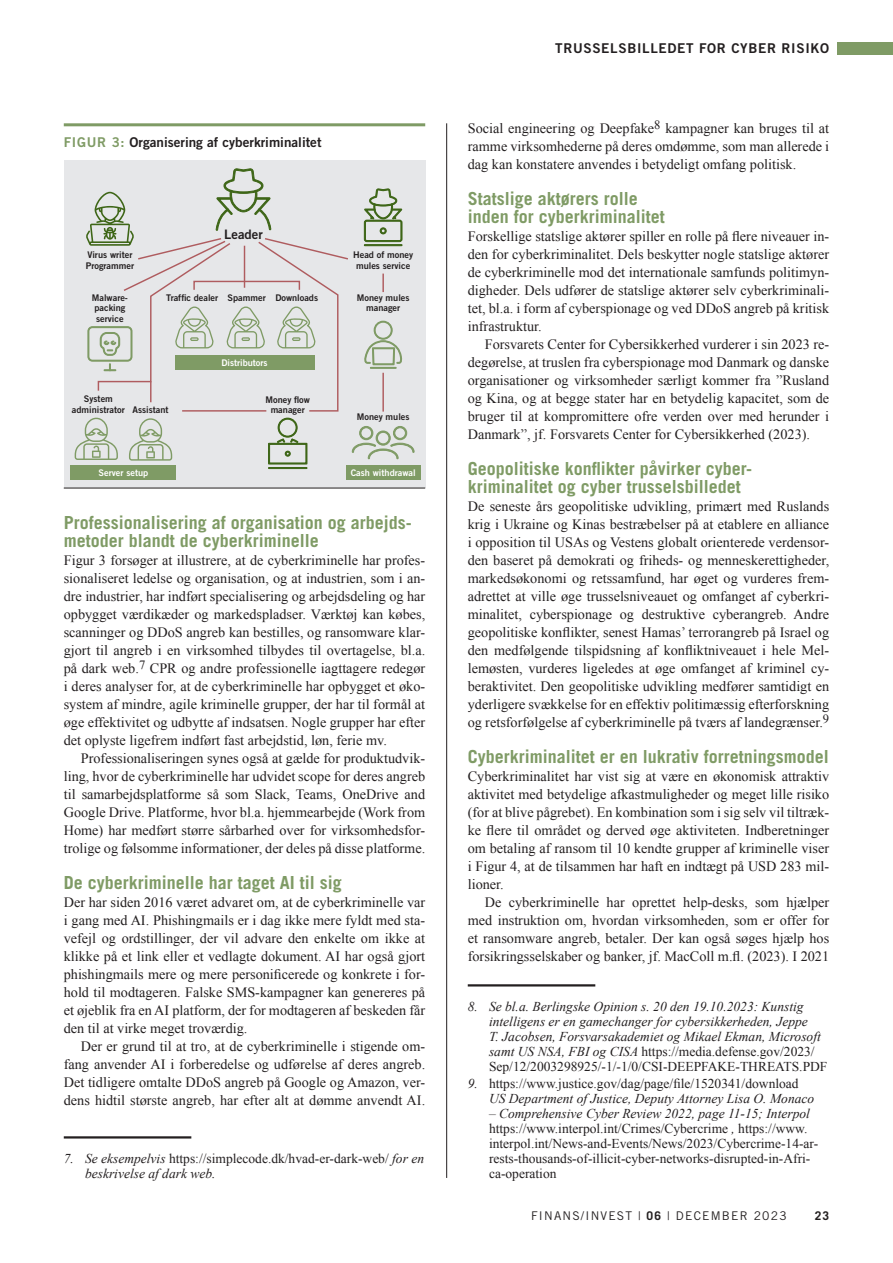
<style>
.page{position:relative;width:893px;height:1263px;background:#fff}
.page>*{position:absolute;margin:0;border:0;box-sizing:border-box;transform-origin:0 0}
.t1{font:700 18px/18px "Trade Gothic LT Pro";color:#7f9b65}
.t2{font:14.25px/18px "Times New Roman";color:#231f20;text-align:justify}
.t3{font:13.5px/15px "Times New Roman";color:#231f20}
.t4{font:italic 13.5px/15px "Times New Roman";color:#231f20}
.t5{font:13.5px "Trade Gothic LT Pro Bd 2";color:#231f20}
.t6{font:13.5px "Trade Gothic LT Pro Bd 2";letter-spacing:.05em;color:#231f20}
.t7{font:13.05px "Trade Gothic LT Pro Bd 2";color:#231f20}
.t8{font:12px "Trade Gothic LT Pro";letter-spacing:.1em;color:#231f20}
.t9{font:700 12px "Trade Gothic LT Pro";color:#231f20}
.t10{font:9.15px/10.5px "Trade Gothic LT Pro Bd 2";color:#231f20}
.t11{font:9.15px "Trade Gothic LT Pro Bd 2";color:#fff}
.s1{color:#7f9b65}
.s2{font-style:normal}
.s3{font-style:italic}
.s4{font-weight:700}
</style>
<div class="page">
<div style="left:838px;top:43px;width:55px;height:12px;background:#7f9b65"></div>
<hr style="left:64px;top:1136px;width:127px;height:2px;background:#231f20">
<hr style="left:468px;top:984px;width:127px;height:2px;background:#231f20">
<div style="left:64px;top:160px;width:361px;height:328px;background:#e6e7e9"></div>
<hr style="left:64px;top:123px;width:361px;height:3px;background:#7f9b65">
<hr style="left:64px;top:488px;width:361px;height:1px;background:#231f20">
<div style="left:346px;top:465px;width:74px;height:14px;background:#7f9b65"></div>
<div style="left:71px;top:465px;width:105px;height:14px;background:#7f9b65"></div>
<div style="left:268px;top:467px;width:39px;height:2px;border:1px solid #3e6617"></div>
<svg style="left:75px;top:168px;width:339px;height:296px"></svg>
<hr style="left:382px;top:373px;width:2px;height:39px;background:#af5c5f">
<hr style="left:150px;top:381px;width:2px;height:21px;background:#af5c5f">
<hr style="left:446px;top:123px;width:1px;height:1055px;background:#231f20">
<p class="t5" style="left:64px;top:134px;width:259px"><span class="s1">FIGUR 3:</span> Organisering af cyberkriminalitet</p>
<p class="t10" style="left:86px;top:250px;width:50px">Virus writer<br>Programmer</p>
<p class="t10" style="left:92px;top:292px;width:38px">Malware&shy;packing service</p>
<p class="t7" style="left:224px;top:226px;width:40px">Leader</p>
<p class="t10" style="left:166px;top:292px;width:153px">Traffic dealer Spammer Downloads</p>
<p class="t11" style="left:221px;top:357px;width:48px">Distributors</p>
<p class="t10" style="left:72px;top:394px;width:98px;text-indent:12px">System<br>administrator Assistant</p>
<p class="t10" style="left:265px;top:394px;width:46px;text-align:center">Money flow manager</p>
<p class="t11" style="left:99px;top:467px;width:51px">Server setup</p>
<p class="t10" style="left:353px;top:250px;width:62px;text-align:center">Head of money mules service</p>
<p class="t10" style="left:357px;top:292px;width:54px;text-align:center">Money mules manager</p>
<p class="t10" style="left:357px;top:411px;width:54px">Money mules</p>
<p class="t11" style="left:351px;top:467px;width:66px">Cash withdrawal</p>
<p class="t1" style="left:64px;top:513px;width:349px">Professionalisering af organisation og arbejds&shy;metoder blandt de cyberkriminelle</p>
<p class="t2" style="left:64px;top:551px;width:363px">Figur 3 forsøger at illustrere, at de cyberkriminelle har profes&shy;sionaliseret ledelse og organisation, og at industrien, som i an&shy;dre industrier, har indført specialisering og arbejdsdeling og har opbygget værdikæder og markedspladser. Værktøj kan købes, scanninger og DDoS angreb kan bestilles, og ransomware klar&shy;gjort til angreb i en virksomhed tilbydes til overtagelse, bl.a. på dark web.<sup>7</sup> CPR og andre professionelle iagttagere redegør i deres analyser for, at de cyberkriminelle har opbygget et øko&shy;system af mindre, agile kriminelle grupper, der har til formål at øge effektivitet og udbytte af indsatsen. Nogle grupper har efter det oplyste ligefrem indført fast arbejdstid, løn, ferie mv.</p>
<p class="t2" style="left:64px;top:749px;width:363px;text-indent:17px">Professionaliseringen synes også at gælde for produktudvik&shy;ling, hvor de cyberkriminelle har udvidet scope for deres angreb til samarbejdsplatforme så som Slack, Teams, OneDrive and Google Drive. Platforme, hvor bl.a. hjemmearbejde (Work from Home) har medført større sårbarhed over for virksomhedsfor&shy;trolige og følsomme informationer, der deles på disse platforme.</p>
<p class="t1" style="left:64px;top:873px;width:280px">De cyberkriminelle har taget AI til sig</p>
<p class="t2" style="left:64px;top:893px;width:363px">Der har siden 2016 været advaret om, at de cyberkriminelle var i gang med AI. Phishingmails er i dag ikke mere fyldt med sta&shy;vefejl og ordstillinger, der vil advare den enkelte om ikke at klikke på et link eller et vedlagte dokument. AI har også gjort phishingmails mere og mere personificerede og konkrete i for&shy;hold til modtageren. Falske SMS-kampagner kan genereres på et øjeblik fra en AI platform, der for modtageren af beskeden får den til at virke meget troværdig.</p>
<p class="t2" style="left:64px;top:1037px;width:363px;text-indent:17px">Der er grund til at tro, at de cyberkriminelle i stigende om&shy;fang anvender AI i forberedelse og udførelse af deres angreb.<br>Det tidligere omtalte DDoS angreb på Google og Amazon, ver&shy;dens hidtil største angreb, har efter alt at dømme anvendt AI.</p>
<p class="t4" style="left:85px;top:1150px;width:341px;text-indent:-21px">7. Se eksempelvis <span class="s2">https://simplecode.dk/hvad-er-dark-web/</span> for en beskrivelse af dark web.</p>
<p class="t6" style="left:555px;top:40px;width:276px">TRUSSELSBILLEDET FOR CYBER RISIKO</p>
<p class="t2" style="left:468px;top:119px;width:363px">Social engineering og Deepfake<sup>8</sup> kampagner kan bruges til at ramme virksomhederne på deres omdømme, som man allerede i dag kan konstatere anvendes i betydeligt omfang politisk.</p>
<p class="t1" style="left:468px;top:189px;width:199px">Statslige aktørers rolle inden for cyberkriminalitet</p>
<p class="t2" style="left:468px;top:227px;width:363px">Forskellige statslige aktører spiller en rolle på flere niveauer in&shy;den for cyberkriminalitet. Dels beskytter nogle statslige aktører de cyberkriminelle mod det internationale samfunds politimyn&shy;digheder. Dels udfører de statslige aktører selv cyberkriminali&shy;tet, bl.a. i form af cyberspionage og ved DDoS angreb på kritisk infrastruktur.</p>
<p class="t2" style="left:468px;top:335px;width:363px;text-indent:17px">Forsvarets Center for Cybersikkerhed vurderer i sin 2023 re&shy;degørelse, at truslen fra cyberspionage mod Danmark og danske organisationer og virksomheder særligt kommer fra ”Rusland og Kina, og at begge stater har en betydelig kapacitet, som de bruger til at kompromittere ofre verden over med herunder i Danmark”, jf. Forsvarets Center for Cybersikkerhed (2023).</p>
<p class="t1" style="left:468px;top:459px;width:284px">Geopolitiske konflikter påvirker cyber&shy;kriminalitet og cyber trusselsbilledet</p>
<p class="t2" style="left:468px;top:497px;width:363px">De seneste års geopolitiske udvikling, primært med Ruslands krig i Ukraine og Kinas bestræbelser på at etablere en alliance i opposition til USAs og Vestens globalt orienterede verdensor&shy;den baseret på demokrati og friheds- og menneskerettigheder, markedsøkonomi og retssamfund, har øget og vurderes frem&shy;adrettet at ville øge trusselsniveauet og omfanget af cyberkri&shy;minalitet, cyberspionage og destruktive cyberangreb. Andre geopolitiske konflikter, senest Hamas’ terrorangreb på Israel og den medfølgende tilspidsning af konfliktniveauet i hele Mel&shy;lemøsten, vurderes ligeledes at øge omfanget af kriminel cy&shy;beraktivitet. Den geopolitiske udvikling medfører samtidigt en yderligere svækkelse for en effektiv politimæssig efterforskning og retsforfølgelse af cyberkriminelle på tværs af landegrænser.<sup>9</sup></p>
<p class="t1" style="left:468px;top:747px;width:363px">Cyberkriminalitet er en lukrativ forretningsmodel</p>
<p class="t2" style="left:468px;top:767px;width:363px">Cyberkriminalitet har vist sig at være en økonomisk attraktiv aktivitet med betydelige afkastmuligheder og meget lille risiko (for at blive pågrebet). En kombination som i sig selv vil tiltræk&shy;ke flere til området og derved øge aktiviteten. Indberetninger om betaling af ransom til 10 kendte grupper af kriminelle viser i Figur 4, at de tilsammen har haft en indtægt på USD 283 mil&shy;lioner.</p>
<p class="t2" style="left:468px;top:893px;width:363px;text-indent:17px">De cyberkriminelle har oprettet help-desks, som hjælper med instruktion om, hvordan virksomheden, som er offer for et ransomware angreb, betaler. Der kan også søges hjælp hos forsikringsselskaber og banker, jf. MacColl m.fl. (2023). I 2021</p>
<p class="t4" style="left:489px;top:998px;width:340px;text-indent:-21px">8. Se bl.a. Berlingske Opinion s. 20 den 19.10.2023: Kunstig intelligens er en gamechanger for cybersikkerheden, Jeppe<br>T. Jacobsen, Forsvarsakademiet og Mikael Ekman, Microsoft samt US NSA, FBI og CISA <span class="s2">https://media.defense.gov/2023/ Sep/12/2003298925/-1/-1/0/CSI-DEEPFAKE-THREATS.PDF</span></p>
<p class="t3" style="left:489px;top:1076px;width:327px;text-indent:-21px"><span class="s3">9.</span> https://www.justice.gov/dag/page/file/1520341/download<br><span class="s3">US Department of Justice, Deputy Attorney Lisa O. Monaco</span></p>
<p class="t3" style="left:489px;top:1106px;width:331px"><span class="s3">– Comprehensive Cyber Review 2022, page 11-15; Interpol </span>https://www.interpol.int/Crimes/Cybercrime <span class="s3">,</span> https://www. interpol.int/News-and-Events/News/2023/Cybercrime-14-ar&shy;rests-thousands-of-illicit-cyber-networks-disrupted-in-Afri&shy;ca-operation</p>
<p class="t8" style="left:531px;top:1209px;width:257px">FINANS/INVEST | <span class="s4">06</span> | DECEMBER 2023</p>
<p class="t9" style="left:815px;top:1209px;width:16px">23</p>
</div>
